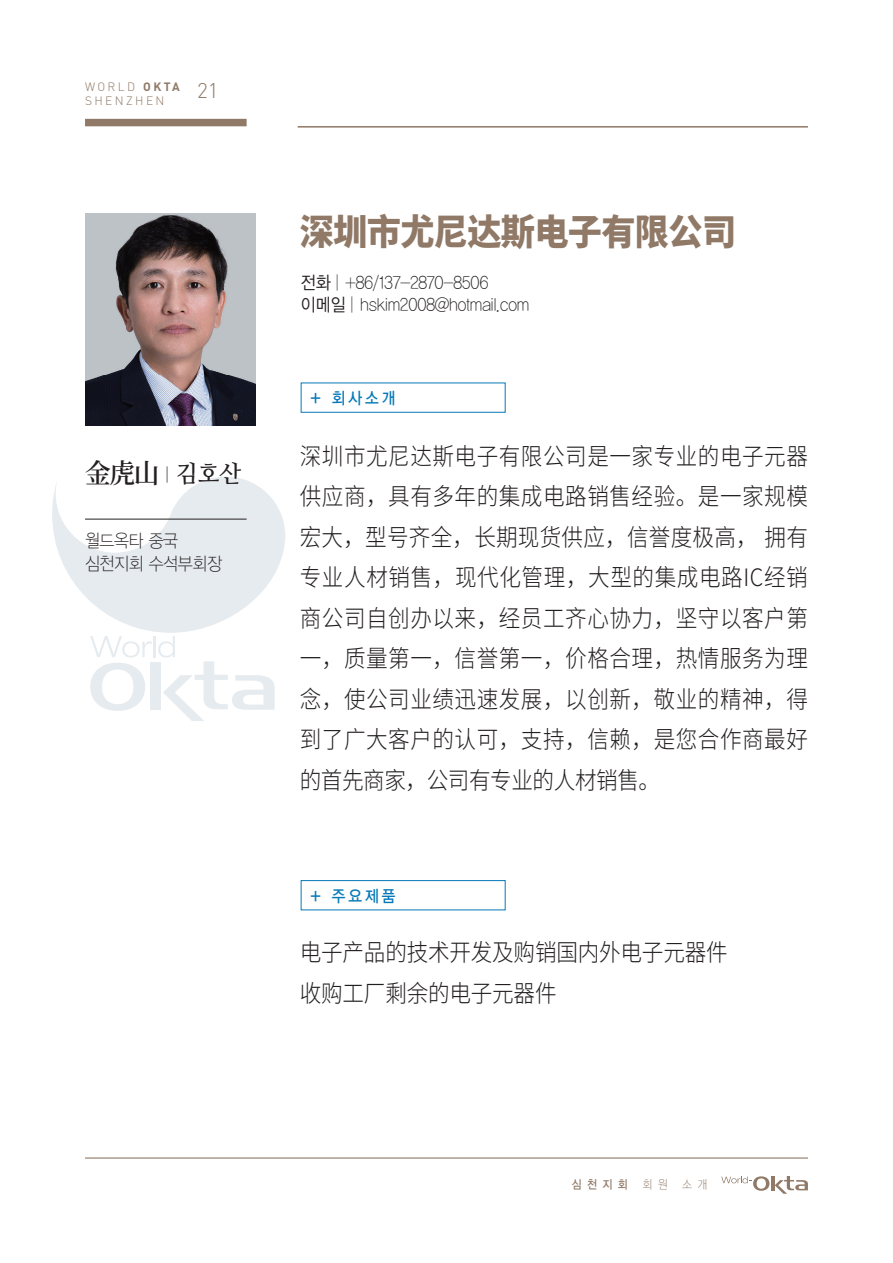
<style>
.page{position:relative;width:893px;height:1263px;background:#fff}
.page>*{position:absolute;margin:0;border:0;box-sizing:border-box;transform-origin:0 0}
.t1{font:800 36px "Source Han Sans CN";letter-spacing:-.02em;color:#907966;scale:.95 1}
.t2{font:600 27px "Source Han Serif CN";color:#231f20;scale:.95 1}
.t3{font:300 24px/40.5px "Source Han Sans CN";letter-spacing:-.01em;color:#231f20;text-align:justify;scale:.9 1}
.t4{font:300 21px "DIN Pro";color:#907966}
.t5{font:18px "Yoon Design Gothic 110";color:#231f20;scale:.9 1}
.t6{font:18px "Yoon Design Gothic 110";letter-spacing:-.02em;color:#231f20;scale:.9 1}
.t7{font:16.5px "Yoon Design Gothic 130";letter-spacing:.2em;color:#0779b8;scale:.9 1}
.t8{font:300 12px/14.4px "DIN Pro";letter-spacing:.2em;color:#907966}
.t9{font:12px "Yoon Design Gothic 130";color:#907966;scale:.9 1}
.s1{font-weight:700}
.s2{font-family:"Yoon Design Gothic 110";font-weight:400;font-size:18px}
.s3{font-family:"Nanum Myeongjo";font-weight:700;font-size:24px}
.s4{font-family:"Yoon Design Gothic 120"}
.s5{font-family:"Yoon Design Gothic 110"}
</style>
<div class="page">
<div style="left:85px;top:119px;width:162px;height:7px;background:#907966"></div>
<hr style="left:298px;top:126px;width:510px;height:2px;background:#907966">
<svg style="left:52px;top:477px;width:233px;height:244px"></svg>
<hr style="left:85px;top:1157px;width:723px;height:1px;background:#907966">
<svg style="left:775px;top:1176px;width:33px;height:18px"></svg>
<hr style="left:771px;top:1176px;width:3px;height:14px;background:#907966">
<svg style="left:721px;top:1176px;width:48px;height:15px"></svg>
<img style="left:85px;top:213px;width:170px;height:213px">
<div style="left:301px;top:880px;width:204px;height:30px;border:1px solid #0778b7"></div>
<hr style="left:85px;top:519px;width:162px;height:1px;background:#231f20">
<p class="t8" style="left:85px;top:79px;width:96px">WORLD <span class="s1">OKTA<br></span>SHENZHEN</p>
<p class="t4" style="left:197px;top:76px;width:23px">21</p>
<p class="t2" style="left:85px;top:458px;width:166px">金虎山 <span class="s2">|</span> <span class="s3">김호산</span></p>
<p class="t5" style="left:85px;top:531px;width:105px">월드옥타 중국</p>
<p class="t6" style="left:85px;top:554px;width:154px">심천지회 수석부회장</p>
<p class="t1" style="left:300px;top:211px;width:461px">深圳市尤尼达斯电子有限公司</p>
<p class="t5" style="left:301px;top:272px;width:210px"><span class="s4">전화</span> | +86/137-2870-8506</p>
<p class="t5" style="left:301px;top:295px;width:255px"><span class="s4">이메일</span> | hskim2008@hotmail.com</p>
<p class="t7" style="left:311px;top:389px;width:95px">+ 회사소개</p>
<p class="t3" style="left:300px;top:436px;width:566px">深圳市尤尼达斯电子有限公司是一家专业的电子元器供应商，具有多年的集成电路销售经验。是一家规模宏大，型号齐全，长期现货供应，信誉度极高， 拥有专业人材销售，现代化管理，大型的集成电路IC经销商公司自创办以来，经员工齐心协力，坚守以客户第一，质量第一，信誉第一，价格合理，热情服务为理念，使公司业绩迅速发展，以创新，敬业的精神，得到了广大客户的认可，支持，信赖，是您合作商最好的首先商家，公司有专业的人材销售。</p>
<p class="t7" style="left:311px;top:887px;width:95px">+ 주요제품</p>
<p class="t3" style="left:300px;top:932px;width:477px">电子产品的技术开发及购销国内外电子元器件</p>
<p class="t3" style="left:300px;top:973px;width:287px">收购工厂剩余的电子元器件</p>
<p class="t9" style="left:572px;top:1178px;width:152px">심천지회 <span class="s5">회원 소개</span></p>
</div>
